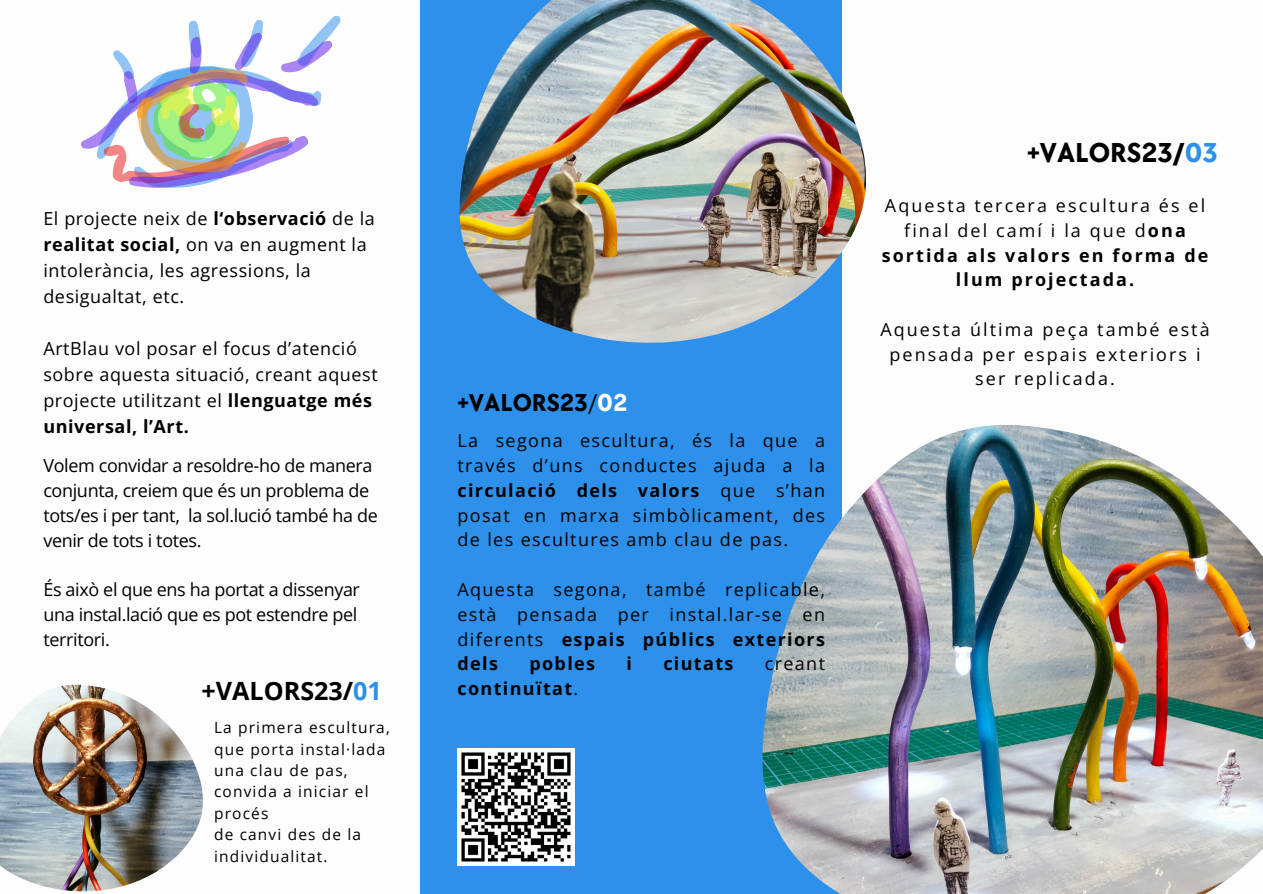
<style>
.page{position:relative;width:1263px;height:894px;background:#fff}
.page>*{position:absolute;margin:0;border:0;box-sizing:border-box;transform-origin:0 0}
.t1{font:700 28.2px "TT Chocolates";color:#000}
.t2{font:700 25.2px "TT Chocolates";color:#000}
.t3{font:700 25.2px "Open Sans";color:#000}
.t4{font:18px/24.8px "Open Sans";letter-spacing:.035em;color:#000;text-align:justify}
.t5{font:18px/24.8px "Open Sans";letter-spacing:-.02em;color:#000}
.t6{font:18px/24.8px "Open Sans";letter-spacing:.115em;color:#000;text-align:center}
.t7{font:700 18px "Open Sans";letter-spacing:.075em;color:#000}
.t8{font:15.45px/21.3px "Open Sans";letter-spacing:.075em;color:#000}
.s1{font-weight:700}
.s2{color:#2d90eb}
.s3{font-weight:400}
.s4{color:#fefdfe}
</style>
<div class="page">
<div style="left:421px;top:0;width:421px;height:893px;background:#2d90eb"></div>
<img style="left:0;top:684px;width:203px;height:207px">
<svg style="left:81px;top:16px;width:260px;height:172px"></svg>
<img style="left:762px;top:425px;width:501px;height:468px">
<img style="left:460px;top:0;width:406px;height:343px">
<img style="left:457px;top:748px;width:117px;height:117px">
<p class="t4" style="left:43px;top:205px;width:333px;line-height:25.8px;text-align:left">El projecte neix de <span class="s1">l‘observació</span> de la <span class="s1">realitat social,</span> on va en augment la intolerància, les agressions, la desigualtat, etc.</p>
<p class="t4" style="left:43px;top:335px;width:336px;line-height:25.8px;text-align:left">ArtBlau vol posar el focus d’atenció sobre aquesta situació, creant aquest projecte utilitzant el <span class="s1">llenguatge més universal, l’Art.</span></p>
<h3 class="t5" style="left:43px;top:453px;width:336px">Volem convidar a resoldre-ho de manera conjunta, creiem que és un problema de tots/es i per tant, la sol.lució també ha de venir de tots i totes.</h3>
<h4 class="t5" style="left:43px;top:576px;width:318px">És això el que ens ha portat a dissenyar una instal.lació que es pot estendre pel territori.</h4>
<p class="t3" style="left:201px;top:673px;width:182px">+VALORS23/<span class="s2">01</span></p>
<h1 class="t8" style="left:214px;top:716px;width:177px">La primera escultura, que porta instal·lada</h1>
<h4 class="t8" style="left:214px;top:759px;width:156px">una clau de pas, convida a iniciar el procés</h4>
<h4 class="t8" style="left:214px;top:823px;width:148px">de canvi des de la individualitat.</h4>
<p class="t2" style="left:457px;top:388px;width:171px">+VALORS23<span class="s3">/</span><span class="s4">02</span></p>
<h4 class="t4" style="left:457px;top:428px;width:369px">La segona escultura, és la que a través d’uns conductes ajuda a la <span class="s1">circulació dels valors</span> que s’han posat en marxa simbòlicament, des de les escultures amb clau de pas.</h4>
<h2 class="t4" style="left:457px;top:576px;width:369px">Aquesta segona, també replicable, està pensada per instal.lar-se en diferents <span class="s1">espais públics exteriors dels</span></h2>
<h2 class="t7" style="left:529px;top:651px;width:67px">pobles</h2>
<h2 class="t7" style="left:626px;top:651px;width:7px">i</h2>
<h2 class="t7" style="left:663px;top:651px;width:72px">ciutats</h2>
<h2 class="t4" style="left:765px;top:650px;width:62px">creant</h2>
<h2 class="t7" style="left:457px;top:675px;width:122px">continuïtat<span class="s3">.</span></h2>
<p class="t1" style="left:1027px;top:136px;width:192px">+VALORS23/<span class="s2">03</span></p>
<h4 class="t6" style="left:882px;top:193px;width:328px">Aquesta tercera escultura és el final del camí i la que d<span class="s1">ona sortida als valors en forma de llum projectada.</span></h4>
<p class="t6" style="left:880px;top:316px;width:331px">Aquesta última peça també està pensada per espais exteriors i ser replicada.</p>
</div>
